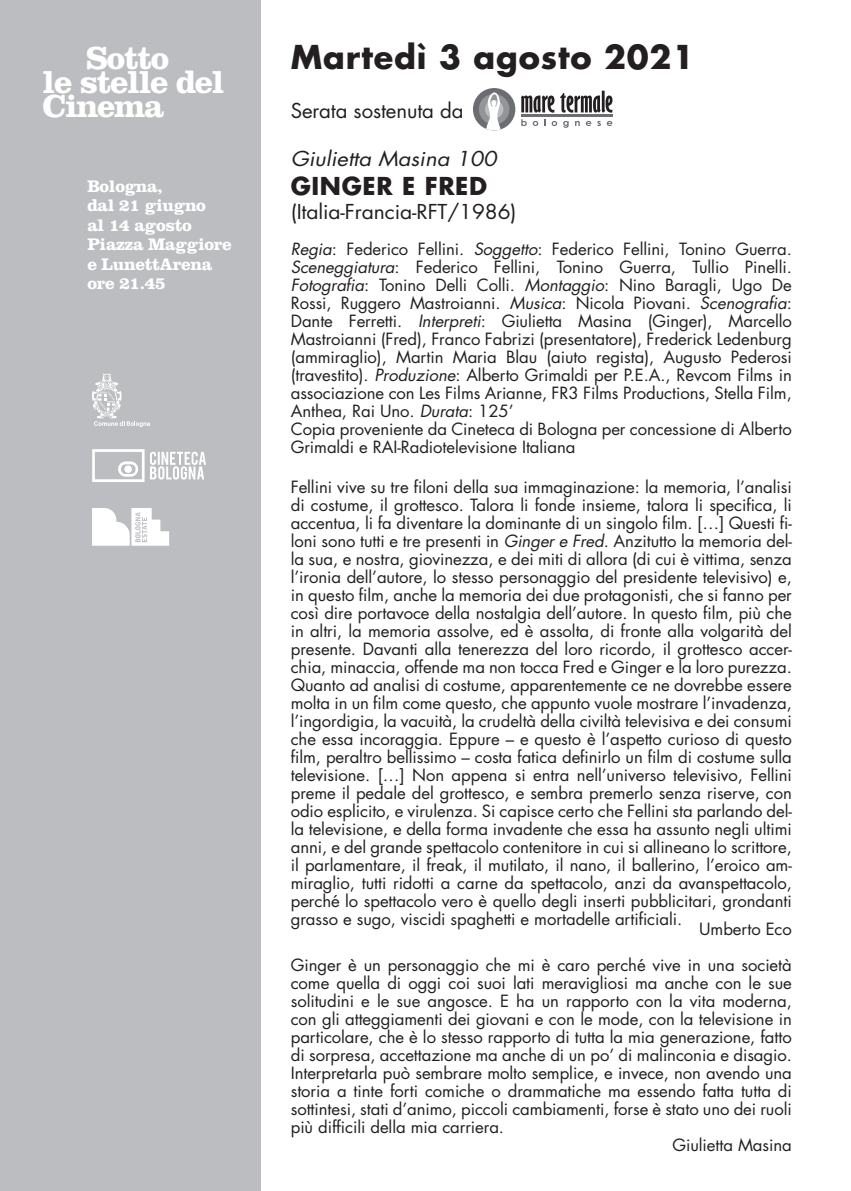
<style>
.page{position:relative;width:851px;height:1191px;background:#fff}
.page>*{position:absolute;margin:0;border:0;box-sizing:border-box;transform-origin:0 0}
.t1{font:700 33px/24px "Clarendon";letter-spacing:-.04em;color:#fff}
.t2{font:700 32px "Futura";letter-spacing:.025em;color:#231f20}
.t3{font:700 24px "Futura";letter-spacing:.025em;color:#231f20}
.t4{font:20px "Futura";letter-spacing:-.005em;color:#231f20;scale:1.05 1}
.t5{font:italic 20px "Futura";color:#231f20;scale:1.1 1}
.t6{font:20px "Futura";letter-spacing:-.005em;color:#231f20}
.t7{font:700 17.4px/19.4px "Clarendon";letter-spacing:-.02em;color:#fff}
.t8{font:16.4px/18px "Futura";letter-spacing:-.005em;color:#231f20;text-align:justify}
.s1{font-style:italic}
</style>
<div class="page">
<div style="left:0;top:0;width:261px;height:1191px;background:#bcbdc0"></div>
<svg style="left:92px;top:449px;width:114px;height:33px"></svg>
<svg style="left:92px;top:508px;width:77px;height:38px"></svg>
<svg style="left:92px;top:373px;width:58px;height:54px"></svg>
<svg style="left:521px;top:95px;width:33px;height:18px"></svg>
<svg style="left:560px;top:91px;width:52px;height:22px"></svg>
<hr style="left:521px;top:114px;width:91px;height:3px;background:#6c6d70">
<svg style="left:521px;top:119px;width:5px;height:7px"></svg>
<svg style="left:532px;top:121px;width:6px;height:5px"></svg>
<svg style="left:551px;top:121px;width:6px;height:5px"></svg>
<svg style="left:563px;top:121px;width:5px;height:7px"></svg>
<svg style="left:575px;top:121px;width:4px;height:5px"></svg>
<svg style="left:585px;top:121px;width:6px;height:5px"></svg>
<svg style="left:597px;top:121px;width:15px;height:5px"></svg>
<div style="left:473px;top:88px;width:42px;height:42px;background:#6c6d70;border-radius:50%"></div>
<div style="left:479px;top:94px;width:30px;height:30px;background:#939598;border-radius:50%"></div>
<div style="left:485px;top:100px;width:18px;height:18px;background:#bcbdc0;border-radius:50%"></div>
<svg style="left:486px;top:92px;width:14px;height:38px"></svg>
<p class="t1" style="left:86px;top:45px;width:84px">Sotto</p>
<p class="t1" style="left:43px;top:69px;width:184px">le stelle del<br>Cinema</p>
<p class="t7" style="left:87px;top:176px;width:77px">Bologna,</p>
<p class="t7" style="left:87px;top:195px;width:120px">dal 21 giugno</p>
<p class="t7" style="left:87px;top:215px;width:106px">al 14 agosto</p>
<p class="t7" style="left:87px;top:234px;width:146px">Piazza Maggiore e LunettArena</p>
<p class="t7" style="left:87px;top:273px;width:80px">ore 21.45</p>
<p class="t2" style="left:291px;top:34px;width:405px">Martedì 3 agosto 2021</p>
<p class="t6" style="left:291px;top:97px;width:174px">Serata sostenuta da</p>
<p class="t5" style="left:291px;top:145px;width:189px">Giulietta Masina 100</p>
<p class="t3" style="left:291px;top:169px;width:198px">GINGER E FRED</p>
<p class="t4" style="left:291px;top:197px;width:216px">(Italia-Francia-RFT/1986)</p>
<p class="t8" style="left:291px;top:239px;width:502px"><span class="s1">Regia</span>: Federico Fellini. <span class="s1">Soggetto</span>: Federico Fellini, Tonino Guerra.<br><span class="s1">Sceneggiatura</span>: Federico Fellini, Tonino Guerra, Tullio Pinelli.<br><span class="s1">Fotografia</span>: Tonino Delli Colli. <span class="s1">Montaggio</span>: Nino Baragli, Ugo De Rossi, Ruggero Mastroianni. <span class="s1">Musica</span>: Nicola Piovani. <span class="s1">Scenografia</span>:<br>Dante Ferretti. <span class="s1">Interpreti</span>: Giulietta Masina (Ginger), Marcello Mastroianni (Fred), Franco Fabrizi (presentatore), Frederick Ledenburg (ammiraglio), Martin Maria Blau (aiuto regista), Augusto Pederosi (travestito). <span class="s1">Produzione</span>: Alberto Grimaldi per P.E.A., Revcom Films in associazione con Les Films Arianne, FR3 Films Productions, Stella Film, Anthea, Rai Uno. <span class="s1">Durata</span>: 125’</p>
<p class="t8" style="left:291px;top:419px;width:502px">Copia proveniente da Cineteca di Bologna per concessione di Alberto<br>Grimaldi e RAI-Radiotelevisione Italiana</p>
<p class="t8" style="left:291px;top:477px;width:502px">Fellini vive su tre filoni della sua immaginazione: la memoria, l’analisi di costume, il grottesco. Talora li fonde insieme, talora li specifica, li accentua, li fa diventare la dominante di un singolo film. […] Questi fi&shy;loni sono tutti e tre presenti in <span class="s1">Ginger e Fred</span>. Anzitutto la memoria del&shy;la sua, e nostra, giovinezza, e dei miti di allora (di cui è vittima, senza l’ironia dell’autore, lo stesso personaggio del presidente televisivo) e, in questo film, anche la memoria dei due protagonisti, che si fanno per così dire portavoce della nostalgia dell’autore. In questo film, più che in altri, la memoria assolve, ed è assolta, di fronte alla volgarità del presente. Davanti alla tenerezza del loro ricordo, il grottesco accer&shy;chia, minaccia, offende ma non tocca Fred e Ginger e la loro purezza.</p>
<p class="t8" style="left:291px;top:675px;width:502px">Quanto ad analisi di costume, apparentemente ce ne dovrebbe essere molta in un film come questo, che appunto vuole mostrare l’invadenza, l’ingordigia, la vacuità, la crudeltà della civiltà televisiva e dei consumi che essa incoraggia. Eppure – e questo è l’aspetto curioso di questo film, peraltro bellissimo – costa fatica definirlo un film di costume sulla televisione. […] Non appena si entra nell’universo televisivo, Fellini preme il pedale del grottesco, e sembra premerlo senza riserve, con odio esplicito, e virulenza. Si capisce certo che Fellini sta parlando del&shy;la televisione, e della forma invadente che essa ha assunto negli ultimi anni, e del grande spettacolo contenitore in cui si allineano lo scrittore, il parlamentare, il freak, il mutilato, il nano, il ballerino, l’eroico am&shy;miraglio, tutti ridotti a carne da spettacolo, anzi da avanspettacolo, perché lo spettacolo vero è quello degli inserti pubblicitari, grondanti grasso e sugo, viscidi spaghetti e mortadelle artificiali.</p>
<p class="t8" style="left:699px;top:919px;width:94px">Umberto Eco</p>
<p class="t8" style="left:291px;top:955px;width:502px">Ginger è un personaggio che mi è caro perché vive in una società come quella di oggi coi suoi lati meravigliosi ma anche con le sue solitudini e le sue angosce. E ha un rapporto con la vita moderna, con gli atteggiamenti dei giovani e con le mode, con la televisione in particolare, che è lo stesso rapporto di tutta la mia generazione, fatto di sorpresa, accettazione ma anche di un po’ di malinconia e disagio.<br>Interpretarla può sembrare molto semplice, e invece, non avendo una storia a tinte forti comiche o drammatiche ma essendo fatta tutta di sottintesi, stati d’animo, piccoli cambiamenti, forse è stato uno dei ruoli più difficili della mia carriera.</p>
<p class="t8" style="left:672px;top:1135px;width:121px">Giulietta Masina</p>
</div>
